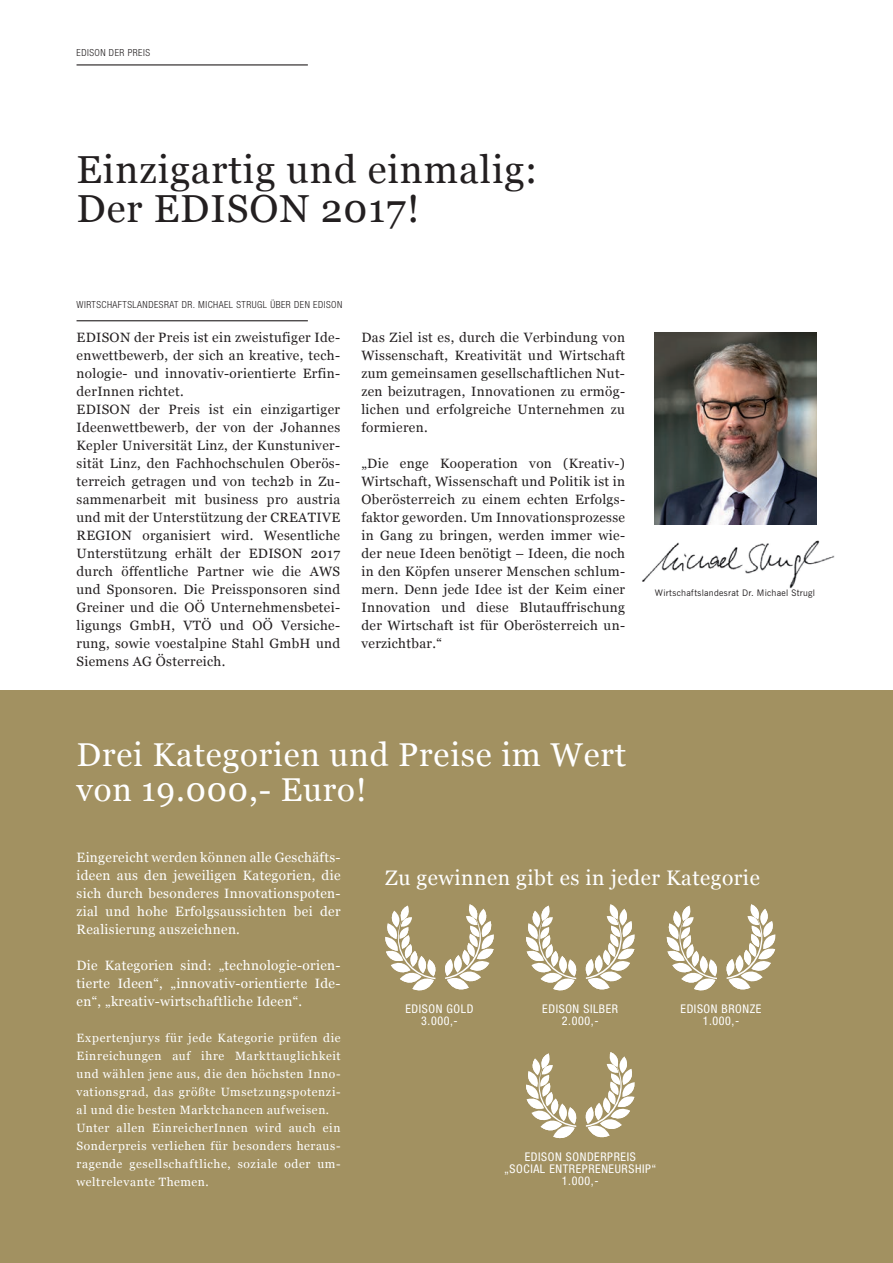
<style>
.page{position:relative;width:893px;height:1263px;background:#fff}
.page>*{position:absolute;margin:0;border:0;box-sizing:border-box;transform-origin:0 0}
.t1{font:39px/39px "Georgia";letter-spacing:.025em;color:#231f20}
.t2{font:33px/34.5px "Georgia";letter-spacing:.025em;color:#fff}
.t3{font:21px "Georgia";letter-spacing:.025em;color:#fff}
.t4{font:13.5px/18px "Georgia";letter-spacing:.025em;color:#231f20;text-align:justify}
.t5{font:13.5px/18px "Georgia";letter-spacing:.025em;color:#fff;text-align:justify}
.t6{font:12px/18px "Georgia";letter-spacing:.05em;color:#fff}
.t7{font:condensed 12px/12px "Helvetica Neue LT Std";letter-spacing:.05em;color:#fff;text-align:center}
.t8{font:300 condensed 9.75px "Helvetica Neue LT Std";letter-spacing:.05em;color:#231f20}
.t9{font:9px "News Gothic BT";letter-spacing:.03em;color:#231f20}
</style>
<div class="page">
<div style="left:0;top:691px;width:893px;height:572px;background:#a29161"></div>
<img style="left:642px;top:540px;width:193px;height:49px">
<img style="left:655px;top:332px;width:161px;height:192px">
<hr style="left:77px;top:64px;width:231px;height:1px;background:#231f20">
<hr style="left:77px;top:320px;width:231px;height:1px;background:#231f20">
<svg style="left:385px;top:904px;width:109px;height:87px"></svg>
<svg style="left:526px;top:904px;width:109px;height:87px"></svg>
<svg style="left:666px;top:904px;width:110px;height:87px"></svg>
<svg style="left:526px;top:1052px;width:109px;height:87px"></svg>
<p class="t8" style="left:77px;top:47px;width:75px">EDISON DER PREIS</p>
<h1 class="t1" style="left:77px;top:148px;width:462px">Einzigartig und einmalig:<br>Der EDISON 2017!</h1>
<p class="t8" style="left:77px;top:299px;width:267px">WIRTSCHAFTSLANDESRAT DR. MICHAEL STRUGL ÜBER DEN EDISON</p>
<p class="t4" style="left:77px;top:328px;width:265px;text-align:left">EDISON der Preis ist ein zweistufiger Ide&shy;enwettbewerb, der sich an kreative, tech&shy;nologie- und innovativ-orientierte Erfin&shy;derInnen richtet.<br>EDISON der Preis ist ein einzigartiger Ideenwettbewerb, der von der Johannes Kepler Universität Linz, der Kunstuniver&shy;sität Linz, den Fachhochschulen Oberös&shy;terreich getragen und von tech2b in Zu&shy;sammenarbeit mit business pro austria und mit der Unterstützung der CREATIVE REGION organisiert wird. Wesentliche Unterstützung erhält der EDISON 2017 durch öffentliche Partner wie die AWS und Sponsoren. Die Preissponsoren sind Greiner und die OÖ Unternehmensbetei&shy;ligungs GmbH, VTÖ und OÖ Versiche&shy;rung, sowie voestalpine Stahl GmbH und Siemens AG Österreich.</p>
<p class="t4" style="left:361px;top:328px;width:265px">Das Ziel ist es, durch die Verbindung von Wissenschaft, Kreativität und Wirtschaft zum gemeinsamen gesellschaftlichen Nut&shy;zen beizutragen, Innovationen zu ermög&shy;lichen und erfolgreiche Unternehmen zu formieren.</p>
<p class="t4" style="left:361px;top:454px;width:265px">„Die enge Kooperation von (Kreativ-)<br>Wirtschaft, Wissenschaft und Politik ist in Oberösterreich zu einem echten Erfolgs&shy;faktor geworden. Um Innovationsprozesse in Gang zu bringen, werden immer wie&shy;der neue Ideen benötigt – Ideen, die noch in den Köpfen unserer Menschen schlum&shy;mern. Denn jede Idee ist der Keim einer Innovation und diese Blutauffrischung der Wirtschaft ist für Oberösterreich un&shy;verzichtbar.“</p>
<p class="t9" style="left:655px;top:587px;width:162px">Wirtschaftslandesrat Dr. Michael Strugl</p>
<h2 class="t2" style="left:77px;top:736px;width:551px">Drei Kategorien und Preise im Wert von 19.000,- Euro!</h2>
<p class="t5" style="left:77px;top:848px;width:266px">Eingereicht werden können alle Geschäfts&shy;ideen aus den jeweiligen Kategorien, die sich durch besonderes Innovationspoten&shy;zial und hohe Erfolgsaussichten bei der Realisierung auszeichnen.</p>
<p class="t5" style="left:77px;top:956px;width:266px">Die Kategorien sind: „technologie-orien&shy;tierte Ideen“, „innovativ-orientierte Ide&shy;en“, „kreativ-wirtschaftliche Ideen“.</p>
<p class="t6" style="left:77px;top:1029px;width:266px">Expertenjurys für jede Kategorie prüfen die Einreichungen auf ihre Markttauglichkeit und wählen jene aus, die den höchsten Inno&shy;vationsgrad, das größte Umsetzungspotenzi&shy;al und die besten Marktchancen aufweisen.<br>Unter allen EinreicherInnen wird auch ein Sonderpreis verliehen für besonders heraus&shy;ragende gesellschaftliche, soziale oder um&shy;weltrelevante Themen.</p>
<h3 class="t3" style="left:385px;top:862px;width:376px">Zu gewinnen gibt es in jeder Kategorie</h3>
<p class="t7" style="left:405px;top:1003px;width:70px">EDISON GOLD<br>3.000,-</p>
<p class="t7" style="left:542px;top:1003px;width:77px">EDISON SILBER<br>2.000,-</p>
<p class="t7" style="left:680px;top:1003px;width:83px">EDISON BRONZE<br>1.000,-</p>
<p class="t7" style="left:504px;top:1151px;width:154px">EDISON SONDERPREIS „SOCIAL ENTREPRENEURSHIP“<br>1.000,-</p>
</div>
